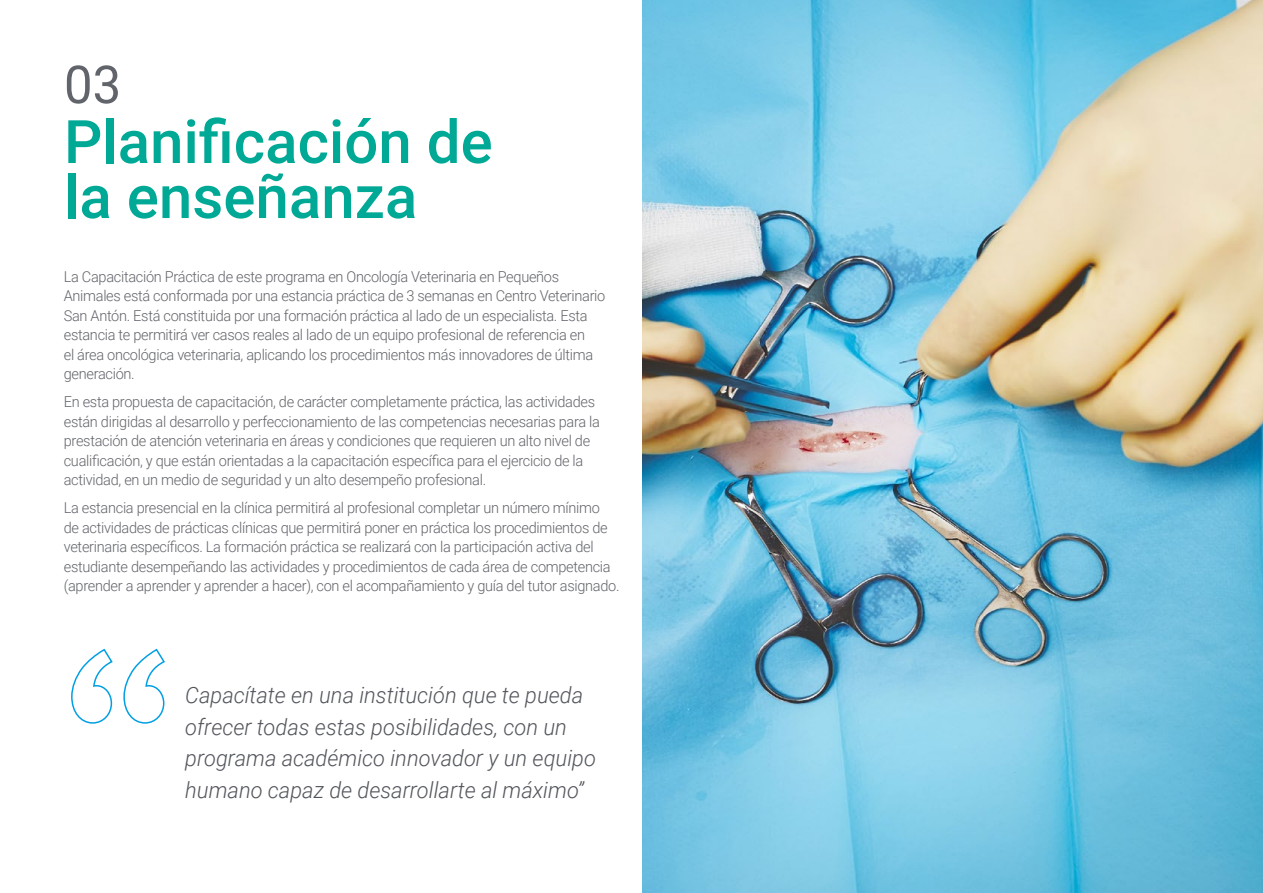
<style>
.page{position:relative;width:1263px;height:893px;background:#fff}
.page>*{position:absolute;margin:0;border:0;box-sizing:border-box;transform-origin:0 0}
.t1{font:500 60px/55.1px "Roboto";color:#00a996}
.t2{font:52.5px "Roboto";color:#61646a}
.t3{font:italic 300 22.5px/31.5px "Roboto";color:#52555b}
.t4{font:300 15px/19.5px "Roboto";letter-spacing:-.02em;color:#61646a}
</style>
<div class="page">
<img style="left:642px;top:0;width:621px;height:893px">
<svg style="left:71px;top:648px;width:94px;height:76px"></svg>
<h2 class="t2" style="left:64px;top:48px;width:59px">03</h2>
<h1 class="t1" style="left:64px;top:112px;width:430px">Planificación de la enseñanza</h1>
<p class="t4" style="left:64px;top:266px;width:543px">La Capacitación Práctica de este programa en Oncología Veterinaria en Pequeños Animales está conformada por una estancia práctica de 3 semanas en Centro Veterinario San Antón. Está constituida por una formación práctica al lado de un especialista. Esta estancia te permitirá ver casos reales al lado de un equipo profesional de referencia en<br>el área oncológica veterinaria, aplicando los procedimientos más innovadores de última generación.</p>
<p class="t4" style="left:64px;top:391px;width:538px">En esta propuesta de capacitación, de carácter completamente práctica, las actividades están dirigidas al desarrollo y perfeccionamiento de las competencias necesarias para la prestación de atención veterinaria en áreas y condiciones que requieren un alto nivel de cualificación, y que están orientadas a la capacitación específica para el ejercicio de la actividad, en un medio de seguridad y un alto desempeño profesional.</p>
<p class="t4" style="left:64px;top:497px;width:557px">La estancia presencial en la clínica permitirá al profesional completar un número mínimo<br>de actividades de prácticas clínicas que permitirá poner en práctica los procedimientos de veterinaria específicos. La formación práctica se realizará con la participación activa del estudiante desempeñando las actividades y procedimientos de cada área de competencia (aprender a aprender y aprender a hacer), con el acompañamiento y guía del tutor asignado.</p>
<h3 class="t3" style="left:185px;top:679px;width:412px">Capacítate en una institución que te pueda ofrecer todas estas posibilidades, con un programa académico innovador y un equipo humano capaz de desarrollarte al máximo”</h3>
</div>
